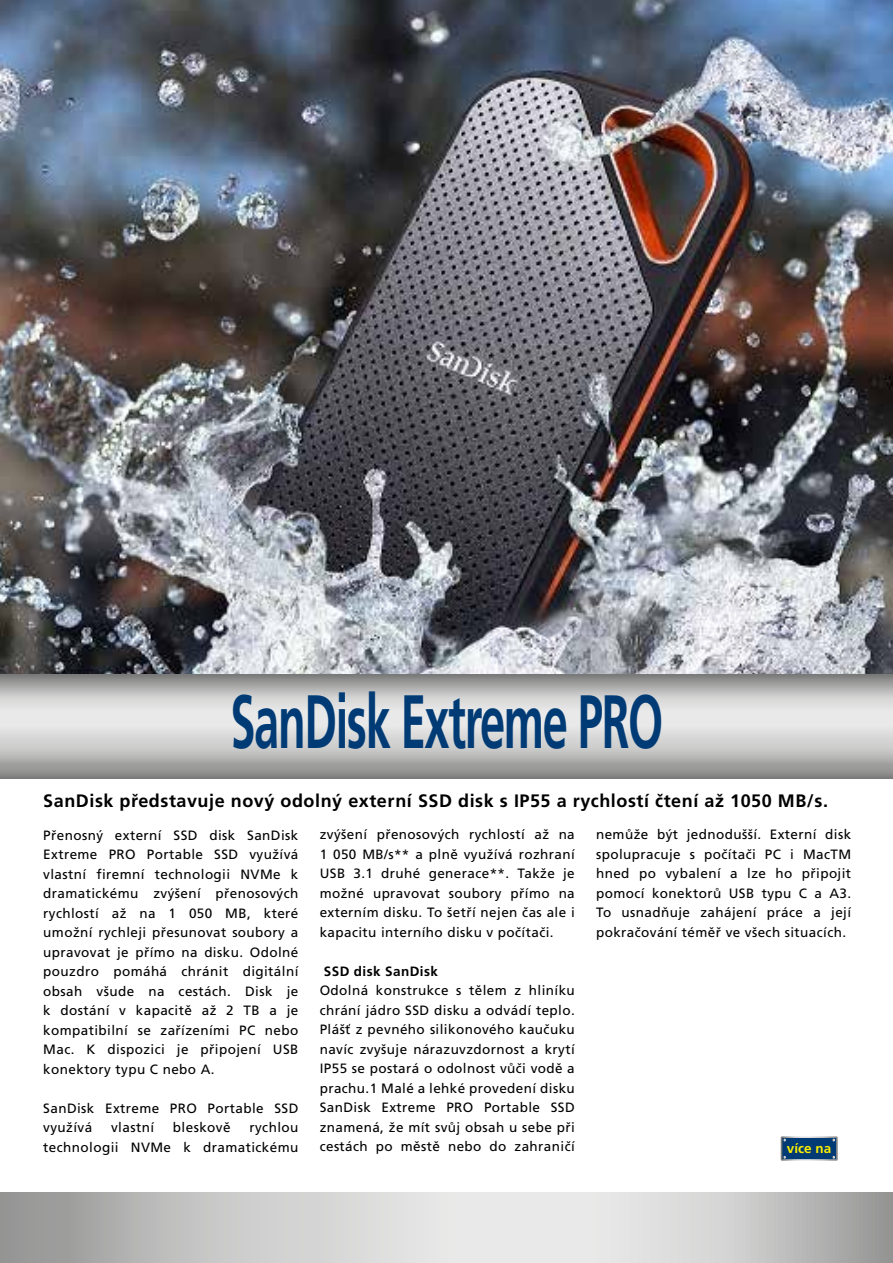
<style>
.page{position:relative;width:893px;height:1263px;background:#fff}
.page>*{position:absolute;margin:0;border:0;box-sizing:border-box;transform-origin:0 0}
.t1{font:700 75.45px "Frutiger CE";letter-spacing:-.03em;color:#003b75;scale:.6 1}
.t2{font:700 18px "Frutiger CE";letter-spacing:.03em;color:#000}
.t3{font:13.5px/19.5px "Frutiger CE";letter-spacing:.03em;color:#000;text-align:justify}
.t4{font:700 13.5px "Frutiger CE";letter-spacing:.03em;color:#000}
.t5{font:700 13.5px "Frutiger CE";color:#ffed00}
</style>
<div class="page">
<img style="left:0;top:0;width:893px;height:674px">
<svg style="left:0;top:674px;width:893px;height:104px;background:#c2c1c1"></svg>
<svg style="left:0;top:1193px;width:893px;height:70px;background:#cacaca"></svg>
<div style="left:781px;top:1137px;width:56px;height:23px;background:#003b75"></div>
<div style="left:781px;top:1136px;width:57px;height:25px;border:2px solid #fff"></div>
<h1 class="t1" style="left:230px;top:679px;width:723px">SanDisk Extreme PRO</h1>
<h2 class="t2" style="left:43px;top:790px;width:786px">SanDisk představuje nový odolný externí SSD disk s IP55 a rychlostí čtení až 1050 MB/s.</h2>
<p class="t3" style="left:43px;top:825px;width:257px">Přenosný externí SSD disk SanDisk Extreme PRO Portable SSD využívá vlastní firemní technologii NVMe k dramatickému zvýšení přenosových rychlostí až na 1 050 MB, které umožní rychleji přesunovat soubory a upravovat je přímo na disku. Odolné pouzdro pomáhá chránit digitální obsah všude na cestách. Disk je k dostání v kapacitě až 2 TB a je kompatibilní se zařízeními PC nebo Mac. K dispozici je připojení USB konektory typu C nebo A.</p>
<p class="t3" style="left:43px;top:1098px;width:257px">SanDisk Extreme PRO Portable SSD využívá</p>
<p class="t3" style="left:43px;top:1117px;width:257px;text-align:right">rychlou<br>technologii NVMe k dramatickému</p>
<p class="t3" style="left:111px;top:1117px;width:44px">vlastní</p>
<p class="t3" style="left:173px;top:1117px;width:59px">bleskově</p>
<p class="t3" style="left:320px;top:825px;width:257px">zvýšení přenosových rychlostí až na 1 050 MB/s** a plně využívá rozhraní USB 3.1 druhé generace**. Takže je možné upravovat soubory přímo na externím disku. To šetří nejen čas ale i kapacitu interního disku v počítači.</p>
<p class="t4" style="left:324px;top:963px;width:116px">SSD disk SanDisk</p>
<p class="t3" style="left:320px;top:981px;width:257px">Odolná konstrukce s tělem z hliníku chrání jádro SSD disku a odvádí teplo.<br>Plášť z pevného silikonového kaučuku navíc zvyšuje nárazuvzdornost a krytí IP55 se postará o odolnost vůči vodě a prachu.1 Malé a lehké provedení disku SanDisk Extreme PRO Portable SSD znamená, že mít svůj obsah u sebe při cestách po městě nebo do zahraničí</p>
<p class="t3" style="left:596px;top:825px;width:257px">nemůže být jednodušší. Externí disk spolupracuje s počítači PC i MacTM hned po vybalení a lze ho připojit pomocí konektorů USB typu C a A3.<br>To usnadňuje zahájení práce a její pokračování téměř ve všech situacích.</p>
<p class="t5" style="left:787px;top:1140px;width:46px">více na</p>
</div>
